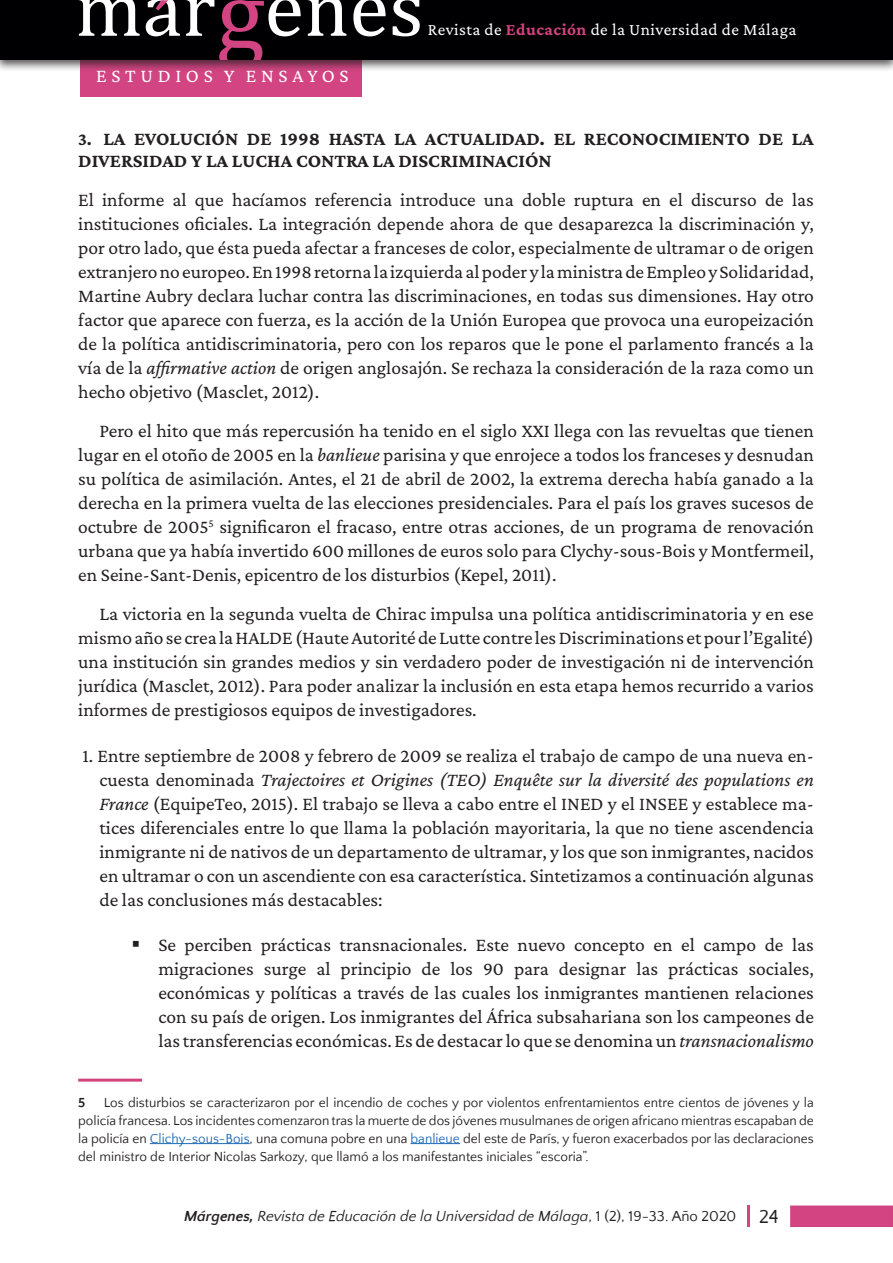
<style>
.page{position:relative;width:893px;height:1263px;background:#fff}
.page>*{position:absolute;margin:0;border:0;box-sizing:border-box;transform-origin:0 0}
.t1{font:19.5px/24px "Crimson Pro";color:#231f20;text-align:justify}
.t2{font:700 19.5px/22.5px "Crimson Pro";color:#231f20}
.t3{font:19.5px "Crimson Pro";letter-spacing:.24em;color:#fff}
.t4{font:17.25px "Crimson Pro";letter-spacing:.025em;color:#fff}
.t5{font:italic 15px "Quattrocento Sans";color:#231f20}
.t6{font:13.5px/18px "Quattrocento Sans";color:#231f20;text-align:justify}
.t7{font:700 13.5px "Quattrocento Sans";color:#231f20}
.s1{font-weight:700;color:#d1437e}
.s2{font-size:18px}
.s3{font-style:italic}
.s4{color:#1b69b4}
.s5{font-weight:700}
.s6{font-style:normal}
.s7{font-style:normal;font-size:19.5px}
</style>
<div class="page">
<div style="left:81px;top:55px;width:281px;height:42px;background:#d24482"></div>
<div style="left:0;top:0;width:893px;height:72px;background:#231f20;opacity:.75"></div>
<div style="left:0;top:0;width:893px;height:60px;background:#000003"></div>
<svg style="left:78px;top:0;width:62px;height:36px"></svg>
<svg style="left:307px;top:0;width:39px;height:36px"></svg>
<svg style="left:353px;top:0;width:33px;height:36px"></svg>
<svg style="left:393px;top:0;width:27px;height:36px"></svg>
<svg style="left:146px;top:0;width:155px;height:59px"></svg>
<hr style="left:747px;top:1205px;width:3px;height:22px;background:#d24482">
<div style="left:790px;top:1205px;width:103px;height:22px;background:#d24482;border:2px solid #d1437e"></div>
<hr style="left:78px;top:1078px;width:64px;height:3px;background:#d2437e">
<hr style="left:150px;top:1143px;width:100px;height:1px;background:#1b69b4">
<hr style="left:411px;top:1143px;width:49px;height:1px;background:#1b69b4">
<p class="t3" style="left:96px;top:63px;width:254px">ESTUDIOS Y ENSAYOS</p>
<p class="t4" style="left:428px;top:18px;width:370px">Revista de <span class="s1">Educación</span> de la Universidad de Málaga</p>
<p class="t2" style="left:78px;top:127px;width:737px"><span class="s2">3.</span> LA EVOLUCIÓN DE 1998 HASTA LA ACTUALIDAD. EL RECONOCIMIENTO DE LA<br>DIVERSIDAD Y LA LUCHA CONTRA LA DISCRIMINACIÓN</p>
<p class="t1" style="left:78px;top:188px;width:737px">El informe al que hacíamos referencia introduce una doble ruptura en el discurso de las instituciones oficiales. La integración depende ahora de que desaparezca la discriminación y, por otro lado, que ésta pueda afectar a franceses de color, especialmente de ultramar o de origen extranjero no europeo. En 1998 retorna la izquierda al poder y la ministra de Empleo y Solidaridad, Martine Aubry declara luchar contra las discriminaciones, en todas sus dimensiones. Hay otro factor que aparece con fuerza, es la acción de la Unión Europea que provoca una europeización de la política antidiscriminatoria, pero con los reparos que le pone el parlamento francés a la vía de la <span class="s3">affirmative action</span> de origen anglosajón. Se rechaza la consideración de la raza como un hecho objetivo (Masclet, 2012).</p>
<p class="t1" style="left:78px;top:419px;width:737px;text-indent:21px">Pero el hito que más repercusión ha tenido en el siglo XXI llega con las revueltas que tienen lugar en el otoño de 2005 en la <span class="s3">banlieue</span> parisina y que enrojece a todos los franceses y desnudan su política de asimilación. Antes, el 21 de abril de 2002, la extrema derecha había ganado a la derecha en la primera vuelta de las elecciones presidenciales. Para el país los graves sucesos de octubre de 2005<sup>5</sup> significaron el fracaso, entre otras acciones, de un programa de renovación urbana que ya había invertido 600 millones de euros solo para Clychy-sous-Bois y Montfermeil, en Seine-Sant-Denis, epicentro de los disturbios (Kepel, 2011).</p>
<p class="t1" style="left:78px;top:602px;width:737px;text-indent:21px">La victoria en la segunda vuelta de Chirac impulsa una política antidiscriminatoria y en ese mismo año se crea la HALDE (Haute Autorité de Lutte contre les Discriminations et pour l’Egalité) una institución sin grandes medios y sin verdadero poder de investigación ni de intervención jurídica (Masclet, 2012). Para poder analizar la inclusión en esta etapa hemos recurrido a varios informes de prestigiosos equipos de investigadores.</p>
<p class="t1" style="left:99px;top:743px;width:716px;text-indent:-17px">1. Entre septiembre de 2008 y febrero de 2009 se realiza el trabajo de campo de una nueva en&shy;cuesta denominada <span class="s3">Trajectoires et Origines (TEO) Enquête sur la diversité des populations en France</span> (EquipeTeo, 2015). El trabajo se lleva a cabo entre el INED y el INSEE y establece ma&shy;tices diferenciales entre lo que llama la población mayoritaria, la que no tiene ascendencia inmigrante ni de nativos de un departamento de ultramar, y los que son inmigrantes, nacidos en ultramar o con un ascendiente con esa característica. Sintetizamos a continuación algunas de las conclusiones más destacables:</p>
<p class="t1" style="left:158px;top:932px;width:657px;text-indent:-27px">▪ Se perciben prácticas transnacionales. Este nuevo concepto en el campo de las migraciones surge al principio de los 90 para designar las prácticas sociales, económicas y políticas a través de las cuales los inmigrantes mantienen relaciones con su país de origen. Los inmigrantes del África subsahariana son los campeones de las transferencias económicas. Es de destacar lo que se denomina un <span class="s3">transnacionalismo</span></p>
<p class="t6" style="left:78px;top:1094px;width:737px;text-indent:26px">Los disturbios se caracterizaron por el incendio de coches y por violentos enfrentamientos entre cientos de jóvenes y la policía francesa. Los incidentes comenzaron tras la muerte de dos jóvenes musulmanes de origen africano mientras escapaban de la policía en <span class="s4">Clichy-sous-Bois</span>, una comuna pobre en una <span class="s4">banlieue</span> del este de París, y fueron exacerbados por las declaraciones del ministro de Interior Nicolas Sarkozy, que llamó a los manifestantes iniciales “escoria”.</p>
<p class="t7" style="left:78px;top:1095px;width:9px">5</p>
<p class="t5" style="left:184px;top:1208px;width:596px"><span class="s5">Márgenes,</span> Revista de Educación de la Universidad de Málaga<span class="s6">, 1 (2), 19-33. Año 2020</span> <span class="s7">24</span></p>
</div>
